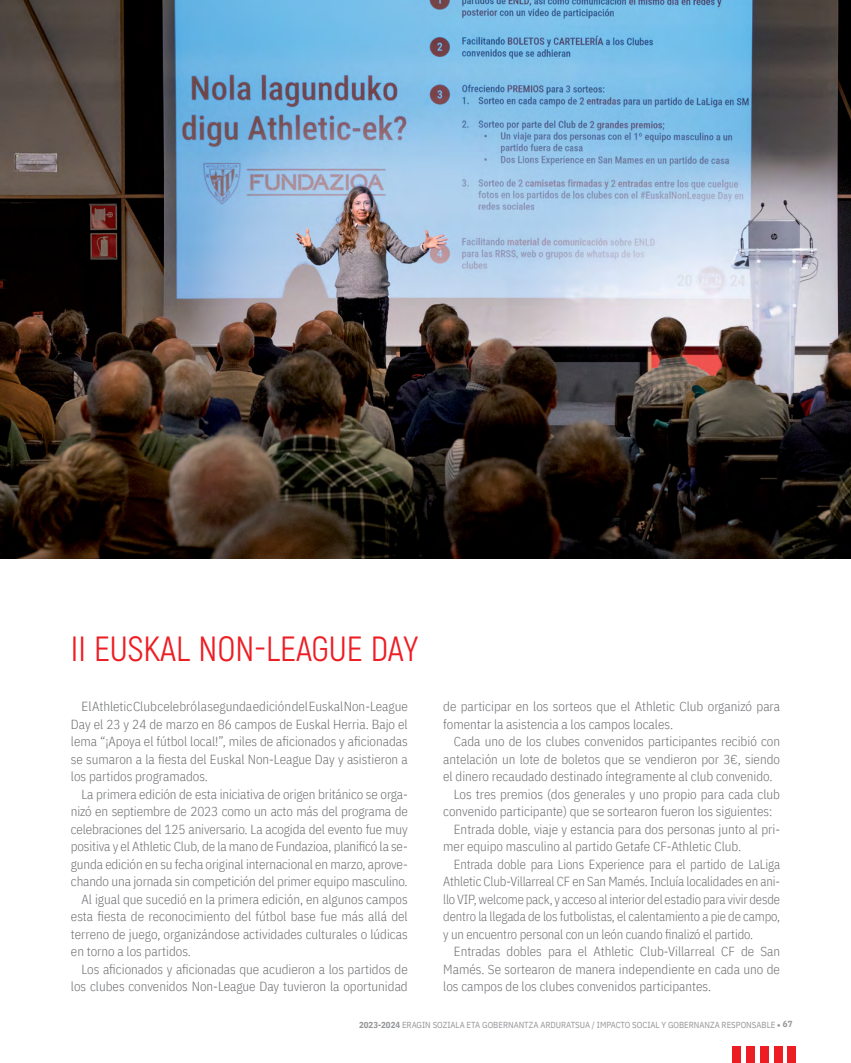
<style>
.page{position:relative;width:851px;height:1063px;background:#fff}
.page>*{position:absolute;margin:0;border:0;box-sizing:border-box;transform-origin:0 0}
.t1{font:35px "Akrobat";color:#ed1d24}
.t2{font:300 13.12px/17.5px "IBM Plex Sans Cond";color:#6d6e71;text-align:justify}
.t3{font:8.75px "IBM Plex Sans Cond";color:#939598}
.s1{font-weight:700}
</style>
<div class="page">
<div style="left:787px;top:1046px;width:8px;height:17px;background:#ed1d24"></div>
<div style="left:773px;top:1046px;width:9px;height:17px;background:#ed1d24"></div>
<div style="left:760px;top:1046px;width:8px;height:17px;background:#ed1d24"></div>
<div style="left:746px;top:1046px;width:8px;height:17px;background:#ed1d24"></div>
<div style="left:732px;top:1046px;width:8px;height:17px;background:#ed1d24"></div>
<img style="left:0;top:0;width:850px;height:559px">
<h1 class="t1" style="left:71px;top:628px;width:212px">IIEUSKALNON-LEAGUE</h1>
<h1 class="t1" style="left:371px;top:628px;width:49px">DAY</h1>
<p class="t2" style="left:71px;top:697px;width:338px;text-indent:11px">El Athletic Club celebró la segunda edición del Euskal Non-League Day el 23 y 24 de marzo en 86 campos de Euskal Herria. Bajo el lema “¡Apoya el fútbol local!”, miles de aficionados y aficionadas se sumaron a la fiesta del Euskal Non-League Day y asistieron a los partidos programados.</p>
<p class="t2" style="left:81px;top:784px;width:327px">La primera edición de esta iniciativa de origen británico se orga-</p>
<p class="t2" style="left:71px;top:802px;width:338px">nizó en septiembre de 2023 como un acto más del programa de</p>
<p class="t2" style="left:71px;top:819px;width:338px">celebraciones del 125 aniversario. La acogida del evento fue muy</p>
<p class="t2" style="left:71px;top:837px;width:338px">positiva y el Athletic Club, de la mano de Fundazioa, planificó la se-</p>
<p class="t2" style="left:71px;top:854px;width:338px">gunda edición en su fecha original internacional en marzo, aprove-</p>
<p class="t2" style="left:71px;top:872px;width:338px">chando una jornada sin competición del primer equipo masculino.</p>
<p class="t2" style="left:81px;top:889px;width:327px">Al igual que sucedió en la primera edición, en algunos campos</p>
<p class="t2" style="left:71px;top:907px;width:338px">esta fiesta de reconocimiento del fútbol base fue más allá del</p>
<p class="t2" style="left:71px;top:924px;width:338px">terreno de juego, organizándose actividades culturales o lúdicas</p>
<p class="t2" style="left:71px;top:942px;width:122px">en torno a los partidos.</p>
<p class="t2" style="left:81px;top:959px;width:327px">Los aficionados y aficionadas que acudieron a los partidos de</p>
<p class="t2" style="left:71px;top:977px;width:338px">los clubes convenidos Non-League Day tuvieron la oportunidad</p>
<p class="t2" style="left:443px;top:697px;width:338px">de participar en los sorteos que el Athletic Club organizó para fomentar la asistencia a los campos locales.</p>
<p class="t2" style="left:454px;top:732px;width:327px">Cada uno de los clubes convenidos participantes recibió con</p>
<p class="t2" style="left:443px;top:749px;width:338px">antelación un lote de boletos que se vendieron por 3€, siendo</p>
<p class="t2" style="left:443px;top:767px;width:331px">el dinero recaudado destinado íntegramente al club convenido.</p>
<p class="t2" style="left:454px;top:784px;width:327px">Los tres premios (dos generales y uno propio para cada club</p>
<p class="t2" style="left:443px;top:802px;width:331px">convenido participante) que se sortearon fueron los siguientes:</p>
<p class="t2" style="left:454px;top:819px;width:327px">Entrada doble, viaje y estancia para dos personas junto al pri-</p>
<p class="t2" style="left:443px;top:837px;width:299px">mer equipo masculino al partido Getafe CF-Athletic Club.</p>
<p class="t2" style="left:454px;top:854px;width:327px">Entrada doble para Lions Experience para el partido de LaLiga</p>
<p class="t2" style="left:443px;top:872px;width:338px">Athletic Club-Villarreal CF en San Mamés. Incluía localidades en ani-</p>
<p class="t2" style="left:443px;top:889px;width:338px">llo VIP, welcome pack, y acceso al interior del estadio para vivir desde</p>
<p class="t2" style="left:443px;top:907px;width:338px">dentro la llegada de los futbolistas, el calentamiento a pie de campo,</p>
<p class="t2" style="left:443px;top:924px;width:311px">y un encuentro personal con un león cuando finalizó el partido.</p>
<p class="t2" style="left:454px;top:942px;width:327px">Entradas dobles para el Athletic Club-Villarreal CF de San</p>
<p class="t2" style="left:443px;top:959px;width:338px">Mamés. Se sortearon de manera independiente en cada uno de</p>
<p class="t2" style="left:443px;top:977px;width:269px">los campos de los clubes convenidos participantes.</p>
<p class="t3" style="left:359px;top:1018px;width:434px"><span class="s1">2023-2024</span> ERAGIN SOZIALA ETA GOBERNANTZA ARDURATSUA / IMPACTO SOCIAL Y GOBERNANZA RESPONSABLE <span class="s1">• 67</span></p>
</div>
